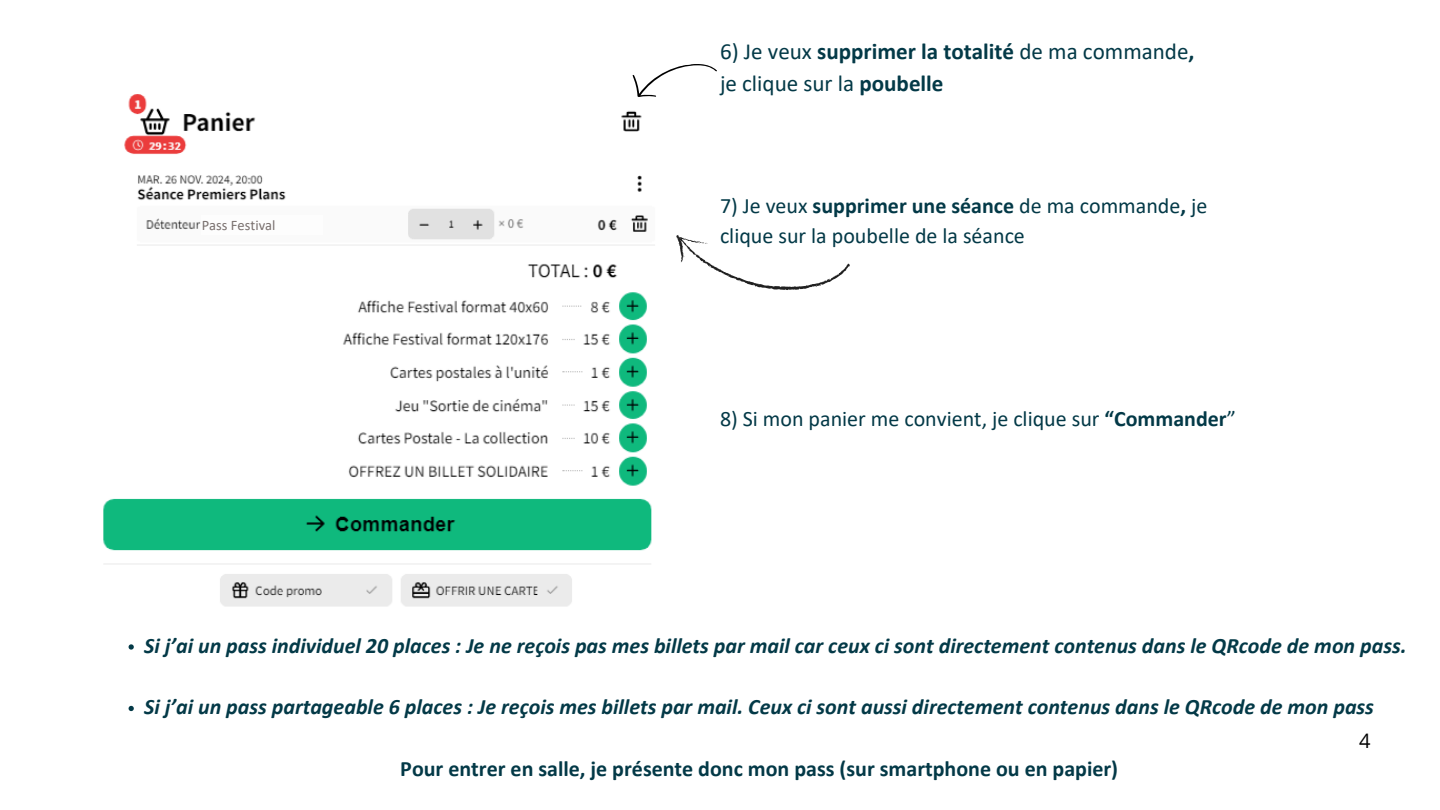
<style>
.page{position:relative;width:1440px;height:810px;background:#fff}
.page>*{position:absolute;margin:0;border:0;box-sizing:border-box;transform-origin:0 0}
.t1{font:23.1px/32.2px "Calibri";color:#033947}
.t2{font:italic 700 22px "Calibri";color:#033947}
.t3{font:22px/30.8px "Calibri";color:#033947}
.t4{font:700 22px "Calibri";color:#033947}
.t5{font:20px "Open Sans";color:#000}
.t6{font:14.5px "Calibri";color:#79706e}
.s1{font-weight:700}
</style>
<div class="page">
<img style="left:124px;top:94px;width:531px;height:513px">
<svg style="left:632px;top:64px;width:85px;height:36px"></svg>
<svg style="left:676px;top:235px;width:174px;height:55px"></svg>
<img style="left:103px;top:290px;width:552px;height:279px">
<div style="left:201px;top:215px;width:122px;height:20px;background:#fdfdfd"></div>
<svg style="left:129px;top:644px;width:5px;height:6px"></svg>
<svg style="left:129px;top:706px;width:5px;height:5px"></svg>
<p class="t6" style="left:202px;top:219px;width:75px">Pass Festival</p>
<p class="t1" style="left:720px;top:37px;width:476px">6) Je veux <span class="s1">supprimer la totalité</span> de ma commande<span class="s1">, </span>je clique sur la <span class="s1">poubelle</span></p>
<h2 class="t3" style="left:720px;top:192px;width:489px">7) Je veux <span class="s1">supprimer une séance</span> de ma commande<span class="s1">,</span> je clique sur la poubelle de la séance</h2>
<p class="t3" style="left:720px;top:405px;width:517px">8) Si mon panier me convient, je clique sur <span class="s1">“Commander</span>”</p>
<p class="t2" style="left:144px;top:636px;width:1264px">Si j’ai un pass individuel 20 places : Je ne reçois pas mes billets par mail car ceux ci sont directement contenus dans le QRcode de mon pass.</p>
<h2 class="t2" style="left:144px;top:698px;width:1231px">Si j’ai un pass partageable 6 places : Je reçois mes billets par mail. Ceux ci sont aussi directement contenus dans le QRcode de mon pass</h2>
<p class="t4" style="left:400px;top:759px;width:719px">Pour entrer en salle, je présente donc mon pass (sur smartphone ou en papier)</p>
<p class="t5" style="left:1359px;top:727px;width:13px">4</p>
</div>
